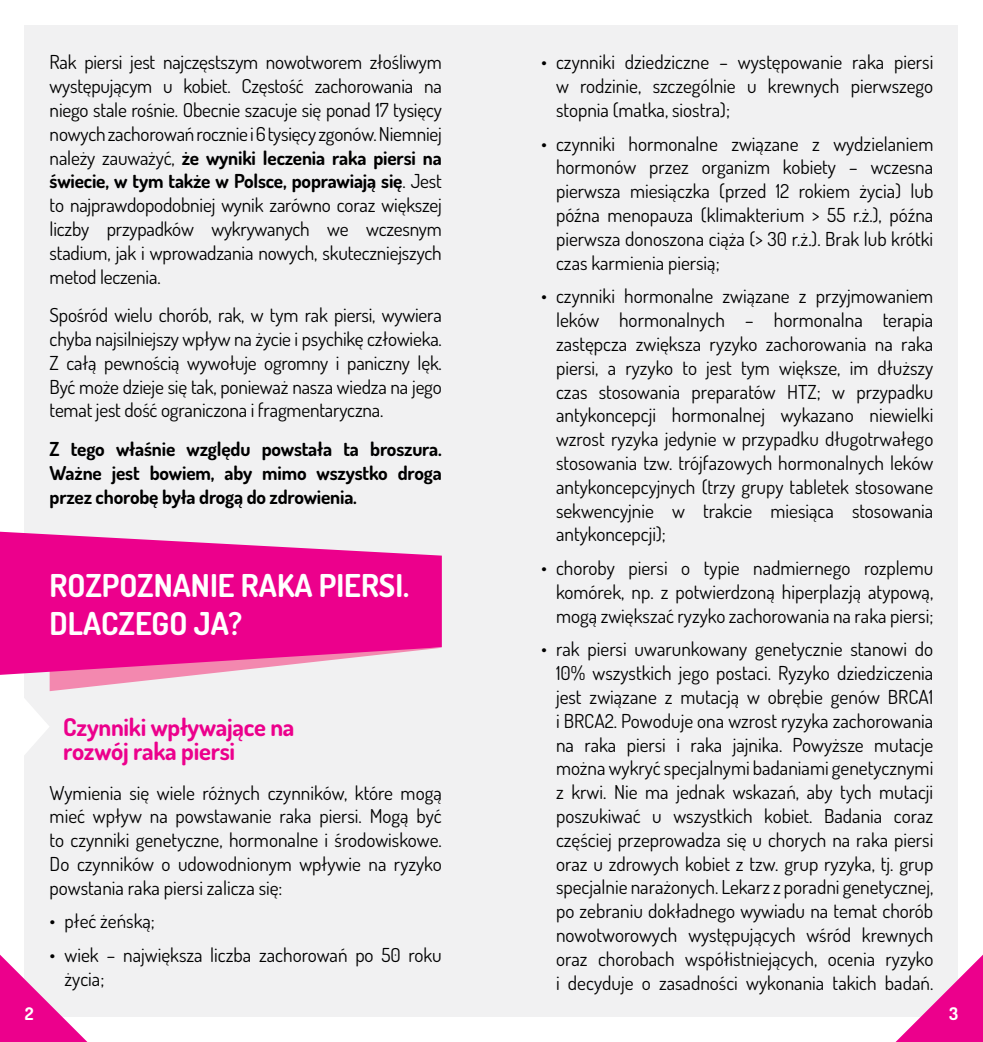
<style>
.page{position:relative;width:983px;height:1042px;background:#fff}
.page>*{position:absolute;margin:0;border:0;box-sizing:border-box;transform-origin:0 0}
.t1{font:700 31.5px "Dosis";color:#fff}
.t2{font:700 24.5px/23.8px "Dosis";letter-spacing:-.01em;color:#ec008c}
.t3{font:19.25px/23.8px "Dosis";color:#000;text-align:justify}
.t4{font:700 19.25px/23.8px "Dosis";letter-spacing:-.01em;color:#000;text-align:justify}
.t5{font:700 17.5px "Dosis";color:#fff}
.s1{font-weight:700}
</style>
<div class="page">
<div style="left:25px;top:25px;width:932px;height:992px;background:#f1f1f2"></div>
<svg style="left:0;top:954px;width:87px;height:88px"></svg>
<svg style="left:24px;top:675px;width:171px;height:82px"></svg>
<svg style="left:0;top:532px;width:441px;height:143px;background:#ec269b"></svg>
<svg style="left:895px;top:954px;width:87px;height:88px"></svg>
<p class="t3" style="left:50px;top:50px;width:393px">Rak piersi jest najczęstszym nowotworem złośliwym występującym u kobiet. Częstość zachorowania na niego stale rośnie. Obecnie szacuje się ponad 17 tysięcy nowych zachorowań rocznie i 6 tysięcy zgonów. Niemniej należy zauważyć, <span class="s1">że wyniki leczenia raka piersi na świecie, w tym także w Polsce, poprawiają się</span>. Jest to najprawdopodobniej wynik zarówno coraz większej liczby przypadków wykrywanych we wczesnym stadium, jak i wprowadzania nowych, skuteczniejszych metod leczenia.</p>
<p class="t3" style="left:50px;top:303px;width:393px">Spośród wielu chorób, rak, w tym rak piersi, wywiera chyba najsilniejszy wpływ na życie i psychikę człowieka.<br>Z całą pewnością wywołuje ogromny i paniczny lęk.<br>Być może dzieje się tak, ponieważ nasza wiedza na jego temat jest dość ograniczona i fragmentaryczna.</p>
<p class="t4" style="left:50px;top:437px;width:393px">Z tego właśnie względu powstała ta broszura.<br>Ważne jest bowiem, aby mimo wszystko droga przez chorobę była drogą do zdrowienia.</p>
<h1 class="t1" style="left:50px;top:565px;width:210px">Rozpoznanie raka</h1>
<h1 class="t1" style="left:319px;top:565px;width:15px">piersi</h1>
<h1 class="t1" style="left:403px;top:565px;width:8px">.</h1>
<h1 class="t1" style="left:50px;top:603px;width:194px">Dlaczego ja?</h1>
<p class="t2" style="left:63px;top:715px;width:233px">Czynniki wpływające na rozwój raka piersi</p>
<p class="t3" style="left:50px;top:780px;width:393px">Wymienia się wiele różnych czynników, które mogą mieć wpływ na powstawanie raka piersi. Mogą być to czynniki genetyczne, hormonalne i środowiskowe.<br>Do czynników o udowodnionym wpływie na ryzyko powstania raka piersi zalicza się:</p>
<p class="t3" style="left:50px;top:909px;width:107px">• płeć żeńską;</p>
<p class="t3" style="left:64px;top:942px;width:379px;text-indent:-15px">• wiek – największa liczba zachorowań po 50 roku życia;</p>
<p class="t3" style="left:556px;top:50px;width:379px;text-indent:-15px">• czynniki dziedziczne – występowanie raka piersi w rodzinie, szczególnie u krewnych pierwszego stopnia (matka, siostra);</p>
<p class="t3" style="left:556px;top:131px;width:379px;text-indent:-15px">• czynniki hormonalne związane z wydzielaniem hormonów przez organizm kobiety – wczesna pierwsza miesiączka (przed 12 rokiem życia) lub późna menopauza (klimakterium &gt; 55 r.ż.), późna pierwsza donoszona ciąża (&gt; 30 r.ż.). Brak lub krótki czas karmienia piersią;</p>
<p class="t3" style="left:556px;top:284px;width:379px;text-indent:-15px">• czynniki hormonalne związane z przyjmowaniem leków hormonalnych – hormonalna terapia zastępcza zwiększa ryzyko zachorowania na raka piersi, a ryzyko to jest tym większe, im dłuższy czas stosowania preparatów HTZ; w przypadku antykoncepcji hormonalnej wykazano niewielki wzrost ryzyka jedynie w przypadku długotrwałego stosowania tzw. trójfazowych hormonalnych leków antykoncepcyjnych (trzy grupy tabletek stosowane sekwencyjnie w trakcie miesiąca stosowania antykoncepcji);</p>
<p class="t3" style="left:556px;top:555px;width:379px;text-indent:-15px">• choroby piersi o typie nadmiernego rozplemu komórek, np. z potwierdzoną hiperplazją atypową, mogą zwiększać ryzyko zachorowania na raka piersi;</p>
<p class="t3" style="left:556px;top:637px;width:379px;text-indent:-15px">• rak piersi uwarunkowany genetycznie stanowi do 10% wszystkich jego postaci. Ryzyko dziedziczenia jest związane z mutacją w obrębie genów BRCA1 i BRCA2. Powoduje ona wzrost ryzyka zachorowania na raka piersi i raka jajnika. Powyższe mutacje można wykryć specjalnymi badaniami genetycznymi z krwi. Nie ma jednak wskazań, aby tych mutacji poszukiwać u wszystkich kobiet. Badania coraz częściej przeprowadza się u chorych na raka piersi oraz u zdrowych kobiet z tzw. grup ryzyka, tj. grup specjalnie narażonych. Lekarz z poradni genetycznej, po zebraniu dokładnego wywiadu na temat chorób nowotworowych występujących wśród krewnych oraz chorobach współistniejących, ocenia ryzyko i decyduje o zasadności wykonania takich badań.</p>
<p class="t5" style="left:25px;top:1002px;width:10px">2</p>
<p class="t5" style="left:948px;top:1002px;width:11px">3</p>
</div>
